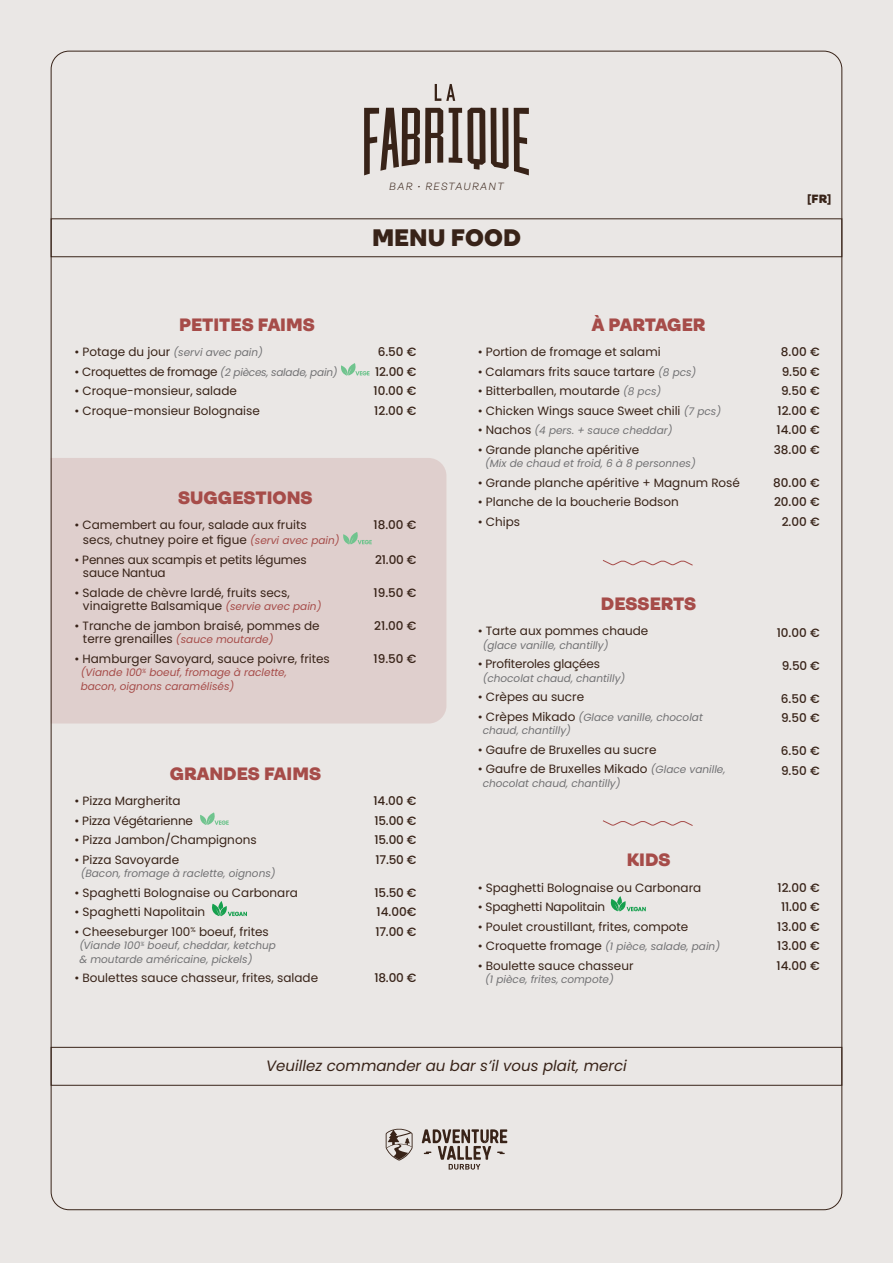
<style>
.page{position:relative;width:893px;height:1263px;background:#eae7e5}
.page>*{position:absolute;margin:0;border:0;box-sizing:border-box;transform-origin:0 0}
.t1{font:900 24px "Ambit";color:#382318}
.t2{font:900 18px "Ambit";color:#a64c49}
.t3{font:900 18px "Ambit";letter-spacing:-.02em;color:#a64c49}
.t4{font:italic 15px "Poppins";color:#382318}
.t5{font:12px/13.5px "Poppins";color:#382318}
.t6{font:500 12px/19.5px "Poppins";color:#382318;text-align:center}
.t7{font:900 12px "Ambit";color:#382318}
.t8{font:italic 10.5px/13.5px "Poppins";color:#727274}
.t9{font:italic 10.5px/13.5px "Poppins";color:#a64c49}
.t10{font:italic 10.5px "Poppins";letter-spacing:-.025em;color:#727274}
.t11{font:italic 300 10.5px "Ambit";letter-spacing:.125em;color:#382318}
.s1{font-style:normal;font-size:12px;color:#382318}
.s2{font-style:italic;font-size:10.5px;color:#a64c49}
.s3{font-style:italic;font-size:10.5px;color:#727274}
</style>
<div class="page">
<svg style="left:364px;top:108px;width:79px;height:67px"></svg>
<svg style="left:449px;top:108px;width:80px;height:67px"></svg>
<svg style="left:435px;top:84px;width:20px;height:17px"></svg>
<svg style="left:422px;top:1129px;width:85px;height:40px"></svg>
<svg style="left:386px;top:1128px;width:27px;height:32px"></svg>
<div style="left:53px;top:458px;width:393px;height:265px;background:#dfcfcd"></div>
<div style="left:51px;top:218px;width:791px;height:39px;background:#eae7e5;border:1px solid #382318"></div>
<div style="left:51px;top:1047px;width:791px;height:39px;background:#eae7e5;border:1px solid #382318"></div>
<svg style="left:602px;top:560px;width:91px;height:6px"></svg>
<svg style="left:603px;top:820px;width:90px;height:6px"></svg>
<svg style="left:610px;top:896px;width:36px;height:15px"></svg>
<svg style="left:200px;top:812px;width:29px;height:13px"></svg>
<svg style="left:212px;top:901px;width:35px;height:15px"></svg>
<svg style="left:341px;top:363px;width:29px;height:13px"></svg>
<svg style="left:343px;top:532px;width:29px;height:12px"></svg>
<p class="t11" style="left:389px;top:181px;width:116px">BAR • RESTAURANT</p>
<h2 class="t2" style="left:179px;top:314px;width:137px">PETITES FAIMS</h2>
<p class="t8" style="left:74px;top:346px;width:190px"><span class="s1">• Potage du jour</span> (servi avec pain)</p>
<p class="t10" style="left:74px;top:366px;width:265px"><span class="s1">• Croquettes de fromage</span> (2 pièces, salade, pain)</p>
<p class="t5" style="left:74px;top:384px;width:164px">• Croque-monsieur, salade</p>
<p class="t5" style="left:74px;top:404px;width:187px">• Croque-monsieur Bolognaise</p>
<h2 class="t2" style="left:178px;top:488px;width:136px">SUGGESTIONS</h2>
<p class="t5" style="left:83px;top:518px;width:258px;line-height:15px;text-indent:-9px">• Camembert au four, salade aux fruits<br>secs, chutney poire et figue <span class="s2">(servi avec pain)</span></p>
<p class="t5" style="left:83px;top:553px;width:225px;text-indent:-9px">• Pennes aux scampis et petits légumes sauce Nantua</p>
<p class="t5" style="left:83px;top:586px;width:240px;text-indent:-9px">• Salade de chèvre lardé, fruits secs, vinaigrette Balsamique <span class="s2">(servie avec pain)</span></p>
<p class="t5" style="left:83px;top:619px;width:238px;text-indent:-9px">• Tranche de jambon braisé, pommes de terre grenailles <span class="s2">(sauce moutarde)</span></p>
<p class="t5" style="left:74px;top:652px;width:257px">• Hamburger Savoyard, sauce poivre, frites</p>
<p class="t9" style="left:81px;top:666px;width:208px">(Viande 100<sup>%</sup> boeuf, fromage à raclette, bacon, oignons caramélisés)</p>
<h2 class="t2" style="left:170px;top:763px;width:153px">GRANDES FAIMS</h2>
<p class="t5" style="left:74px;top:794px;width:108px">• Pizza Margherita</p>
<p class="t5" style="left:74px;top:814px;width:120px">• Pizza Végétarienne</p>
<p class="t5" style="left:74px;top:833px;width:184px">• Pizza Jambon/Champignons</p>
<p class="t5" style="left:74px;top:853px;width:106px">• Pizza Savoyarde</p>
<p class="t8" style="left:81px;top:867px;width:196px">(Bacon, fromage à raclette, oignons)</p>
<p class="t5" style="left:74px;top:886px;width:225px">• Spaghetti Bolognaise ou Carbonara</p>
<p class="t5" style="left:74px;top:905px;width:132px">• Spaghetti Napolitain</p>
<p class="t5" style="left:74px;top:925px;width:196px">• Cheeseburger 100<sup>%</sup> boeuf, frites</p>
<p class="t8" style="left:79px;top:939px;width:198px">(Viande 100<sup>%</sup> boeuf, cheddar, ketchup &amp; moutarde américaine, pickels)</p>
<p class="t5" style="left:74px;top:971px;width:245px">• Boulettes sauce chasseur, frites, salade</p>
<h1 class="t1" style="left:372px;top:225px;width:150px">MENU FOOD</h1>
<p class="t6" style="left:373px;top:342px;width:44px">6.50 €<br>12.00 €<br>10.00 €<br>12.00 €</p>
<p class="t6" style="left:373px;top:516px;width:44px">18.00 €</p>
<p class="t6" style="left:375px;top:550px;width:43px">21.00 €</p>
<p class="t6" style="left:374px;top:583px;width:44px">19.50 €</p>
<p class="t6" style="left:374px;top:616px;width:44px">21.00 €</p>
<p class="t6" style="left:374px;top:649px;width:44px">19.50 €</p>
<p class="t6" style="left:373px;top:791px;width:44px;text-align:justify">14.00 € 15.00 € 15.00 € 17.50 €</p>
<p class="t6" style="left:374px;top:883px;width:43px;text-align:justify">15.50 € 14.00€ 17.00 €</p>
<p class="t6" style="left:374px;top:968px;width:43px">18.00 €</p>
<h2 class="t3" style="left:592px;top:314px;width:115px">À PARTAGER</h2>
<p class="t5" style="left:478px;top:345px;width:184px">• Portion de fromage et salami</p>
<p class="t5" style="left:478px;top:365px;width:220px">• Calamars frits sauce tartare <span class="s3">(8 pcs)</span></p>
<p class="t5" style="left:478px;top:384px;width:185px">• Bitterballen, moutarde <span class="s3">(8 pcs)</span></p>
<p class="t5" style="left:478px;top:404px;width:245px">• Chicken Wings sauce Sweet chili <span class="s3">(7 pcs)</span></p>
<p class="t8" style="left:478px;top:424px;width:196px"><span class="s1">• Nachos</span> (4 pers. + sauce cheddar)</p>
<p class="t5" style="left:478px;top:443px;width:163px">• Grande planche apéritive</p>
<p class="t8" style="left:485px;top:457px;width:212px">(Mix de chaud et froid, 6 à 8 personnes)</p>
<p class="t5" style="left:478px;top:476px;width:264px">• Grande planche apéritive + Magnum Rosé</p>
<p class="t5" style="left:478px;top:495px;width:203px">• Planche de la boucherie Bodson</p>
<p class="t5" style="left:478px;top:515px;width:44px">• Chips</p>
<h2 class="t2" style="left:601px;top:593px;width:97px">DESSERTS</h2>
<p class="t5" style="left:478px;top:624px;width:172px">• Tarte aux pommes chaude</p>
<p class="t8" style="left:483px;top:638px;width:127px">(glace vanille, chantilly)</p>
<p class="t5" style="left:478px;top:657px;width:124px">• Profiteroles glaçées</p>
<p class="t8" style="left:483px;top:671px;width:144px">(chocolat chaud, chantilly)</p>
<p class="t5" style="left:478px;top:690px;width:108px">• Crèpes au sucre</p>
<p class="t8" style="left:483px;top:710px;width:222px;text-indent:-5px"><span class="s1">• Crèpes Mikado</span> (Glace vanille, chocolat chaud, chantilly)</p>
<p class="t5" style="left:478px;top:743px;width:180px">• Gaufre de Bruxelles au sucre</p>
<p class="t5" style="left:478px;top:762px;width:249px">• Gaufre de Bruxelles Mikado <span class="s3">(Glace vanille,</span></p>
<p class="t8" style="left:483px;top:776px;width:139px">chocolat chaud, chantilly)</p>
<h2 class="t2" style="left:627px;top:850px;width:45px">KIDS</h2>
<p class="t5" style="left:478px;top:881px;width:225px">• Spaghetti Bolognaise ou Carbonara</p>
<p class="t5" style="left:478px;top:900px;width:129px">• Spaghetti Napolitain</p>
<p class="t5" style="left:478px;top:920px;width:212px">• Poulet croustillant, frites, compote</p>
<p class="t8" style="left:478px;top:940px;width:244px"><span class="s1">• Croquette fromage</span> (1 pièce, salade, pain)</p>
<p class="t5" style="left:478px;top:959px;width:157px">• Boulette sauce chasseur</p>
<p class="t8" style="left:485px;top:973px;width:130px">(1 pièce, frites, compote)</p>
<p class="t4" style="left:266px;top:1056px;width:362px">Veuillez commander au bar s’il vous plait, merci</p>
<p class="t7" style="left:807px;top:192px;width:26px">[FR]</p>
<p class="t6" style="left:774px;top:342px;width:47px;text-align:right">8.00 €<br>9.50 €<br>9.50 €<br>12.00 €<br>14.00 €<br>38.00 €</p>
<p class="t6" style="left:773px;top:473px;width:48px;text-align:right">80.00 €<br>20.00 €<br>2.00 €</p>
<p class="t6" style="left:777px;top:623px;width:44px">10.00 €</p>
<p class="t6" style="left:782px;top:656px;width:39px">9.50 €</p>
<p class="t6" style="left:781px;top:689px;width:40px;text-align:left">6.50 €<br>9.50 €</p>
<p class="t6" style="left:781px;top:741px;width:40px;text-align:left">6.50 €<br>9.50 €</p>
<p class="t6" style="left:777px;top:878px;width:44px">12.00 €<br>11.00 €<br>13.00 €<br>13.00 €<br>14.00 €</p>
</div>
